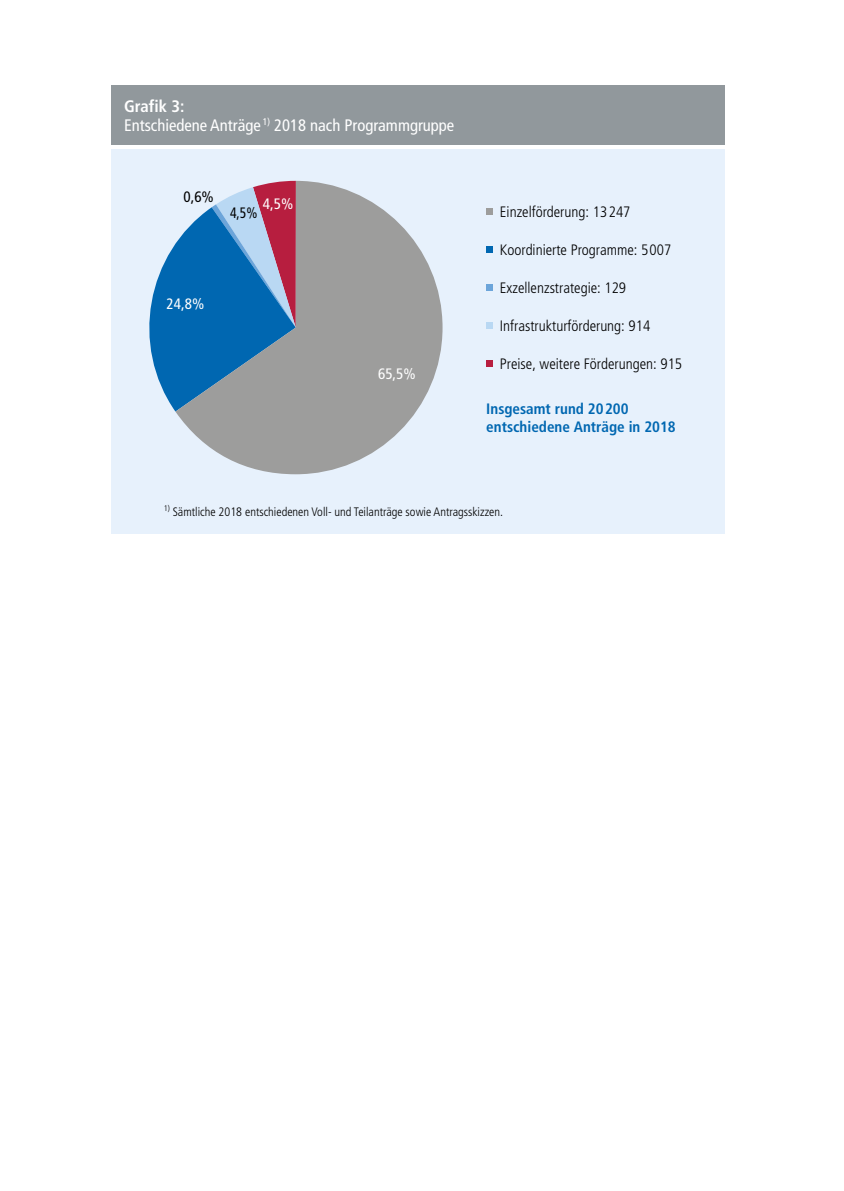
<style>
.page{position:relative;width:844px;height:1191px;background:#fff}
.page>*{position:absolute;margin:0;border:0;box-sizing:border-box;transform-origin:0 0}
.t1{font:condensed 16.62px/19.2px "Frutiger LT Std";color:#fff}
.t2{font:300 condensed 15.05px "Frutiger LT Std";color:#000}
.t3{font:700 condensed 15.05px/18px "Frutiger LT Std";color:#0067b1}
.t4{font:condensed 15.05px "Frutiger LT Std";color:#fff}
.t5{font:condensed 15.05px "Frutiger LT Std";color:#000;scale:.9 1}
.t6{font:condensed 15.05px "Frutiger LT Std";color:#000}
.t7{font:300 condensed 12.25px "Frutiger LT Std";color:#000}
.s1{font-weight:700}
</style>
<div class="page">
<div style="left:112px;top:150px;width:612px;height:384px;background:#e7f1fc"></div>
<svg style="left:149px;top:244px;width:26px;height:167px"></svg>
<svg style="left:175px;top:181px;width:267px;height:293px;fill:#9d9d9c"></svg>
<div style="left:486px;top:208px;width:7px;height:7px;background:#9d9d9c"></div>
<div style="left:486px;top:246px;width:7px;height:7px;background:#0067b1"></div>
<div style="left:486px;top:284px;width:7px;height:7px;background:#6ca5da"></div>
<div style="left:486px;top:322px;width:7px;height:7px;background:#b9d8f3"></div>
<div style="left:486px;top:360px;width:7px;height:7px;background:#b71e3f"></div>
<div style="left:112px;top:85px;width:612px;height:60px;background:#91989c"></div>
<p class="t1" style="left:124px;top:96px;width:332px"><span class="s1">Grafik 3:<br></span>Entschiedene Anträge <sup>1)</sup> 2018 nach Programmgruppe</p>
<p class="t6" style="left:183px;top:188px;width:32px">0,6%</p>
<p class="t4" style="left:263px;top:195px;width:32px">4,5%</p>
<p class="t5" style="left:230px;top:204px;width:32px">4,5%</p>
<p class="t4" style="left:167px;top:295px;width:39px">24,8%</p>
<p class="t4" style="left:378px;top:365px;width:39px">65,5%</p>
<p class="t2" style="left:499px;top:203px;width:132px">Einzelförderung: 13247</p>
<p class="t2" style="left:499px;top:241px;width:173px">Koordinierte Programme: 5007</p>
<p class="t2" style="left:499px;top:279px;width:128px">Exzellenzstrategie: 129</p>
<p class="t2" style="left:499px;top:317px;width:152px">Infrastrukturförderung: 914</p>
<p class="t2" style="left:499px;top:355px;width:184px">Preise, weitere Förderungen: 915</p>
<p class="t3" style="left:486px;top:400px;width:191px">Insgesamt rund 20200 entschiedene Anträge in 2018</p>
<p class="t7" style="left:164px;top:504px;width:341px"><sup>1)</sup> Sämtliche 2018 entschiedenen Voll- und Teilanträge sowie Antragsskizzen.</p>
</div>
